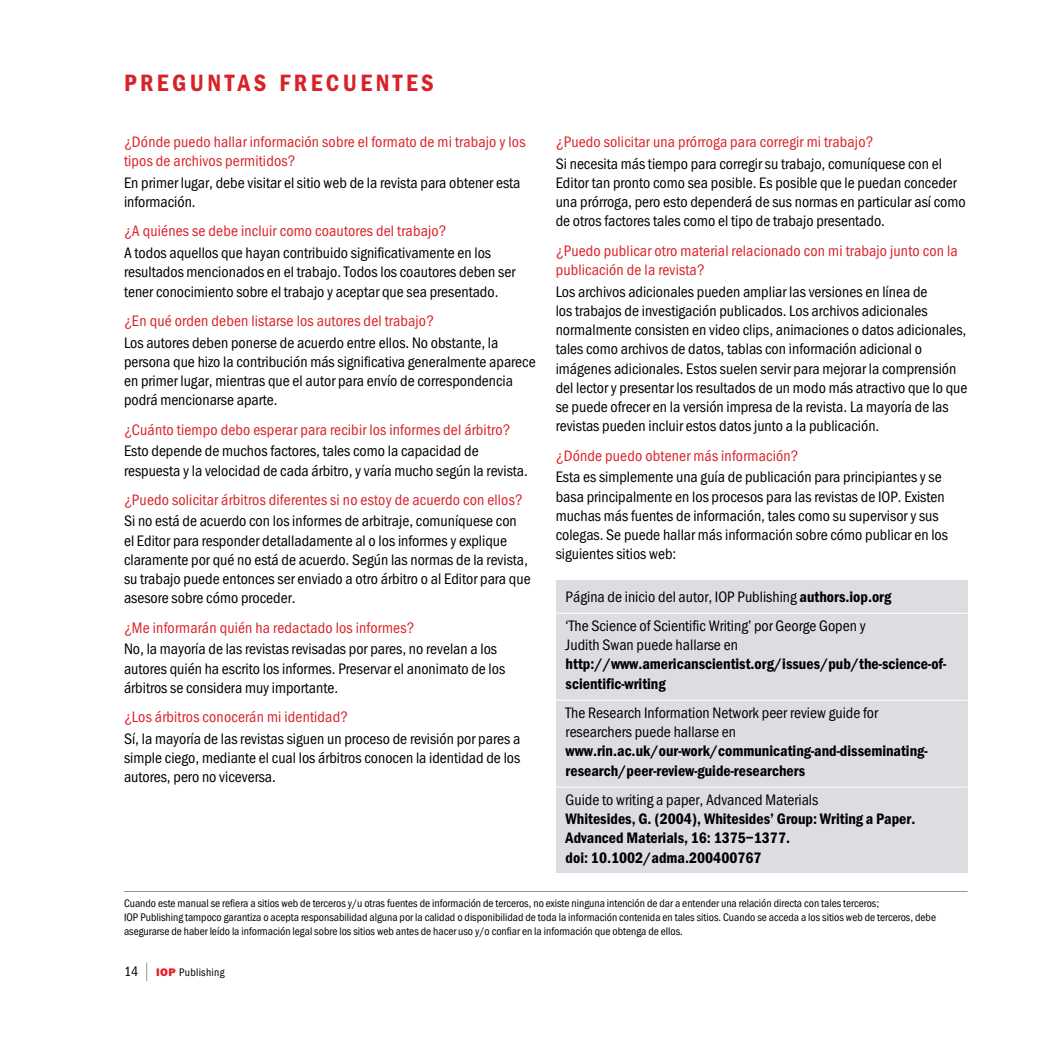
<style>
.page{position:relative;width:1042px;height:1042px;background:#fff}
.page>*{position:absolute;margin:0;border:0;box-sizing:border-box;transform-origin:0 0}
.t1{font:600 24.5px "Franklin Got Cd Io P";letter-spacing:.145em;color:#da2128}
.t2{font:15.75px/19.2px "Franklin Got Cd Io P";color:#000}
.t3{font:15.75px/19.2px "Franklin Got Cd Io P";letter-spacing:.01em;color:#da2128}
.t4{font:600 15.75px/19.2px "Franklin Got Cd Io P";color:#000}
.t5{font:14px "Franklin Got Cd Io P";color:#000}
.t6{font:11.38px/14px "Franklin Got Cd Io P";color:#000}
.t7{font:11.38px "Franklin Got Cd Io P";letter-spacing:.025em;color:#000}
.s1{font-weight:600}
.s2{font-family:"Franklin Got Md Io P";font-weight:800;color:#ed1d24}
</style>
<div class="page">
<svg style="left:146px;top:962px;width:1px;height:19px"></svg>
<hr style="left:124px;top:891px;width:843px;height:1px;background:#939598">
<div style="left:556px;top:580px;width:411px;height:293px;background:#dddce0"></div>
<hr style="left:556px;top:613px;width:411px;height:1px;background:#fff">
<hr style="left:556px;top:700px;width:411px;height:1px;background:#fff">
<hr style="left:556px;top:787px;width:411px;height:1px;background:#fff">
<h1 class="t1" style="left:124px;top:69px;width:311px">PREGUNTAS FRECUENTES</h1>
<p class="t3" style="left:124px;top:132px;width:403px">¿Dónde puedo hallar información sobre el formato de mi trabajo y los tipos de archivos permitidos?</p>
<p class="t2" style="left:124px;top:173px;width:398px">En primer lugar, debe visitar el sitio web de la revista para obtener esta información.</p>
<p class="t3" style="left:124px;top:222px;width:324px">¿A quiénes se debe incluir como coautores del trabajo?</p>
<p class="t2" style="left:124px;top:243px;width:393px">A todos aquellos que hayan contribuido significativamente en los resultados mencionados en el trabajo. Todos los coautores deben ser tener conocimiento sobre el trabajo y aceptar que sea presentado.</p>
<p class="t3" style="left:124px;top:311px;width:312px">¿En qué orden deben listarse los autores del trabajo?</p>
<p class="t2" style="left:124px;top:333px;width:413px">Los autores deben ponerse de acuerdo entre ellos. No obstante, la persona que hizo la contribución más significativa generalmente aparece en primer lugar, mientras que el autor para envío de correspondencia podrá mencionarse aparte.</p>
<p class="t3" style="left:124px;top:420px;width:388px">¿Cuánto tiempo debo esperar para recibir los informes del árbitro?</p>
<p class="t2" style="left:124px;top:441px;width:405px">Esto depende de muchos factores, tales como la capacidad de respuesta y la velocidad de cada árbitro, y varía mucho según la revista.</p>
<p class="t3" style="left:124px;top:490px;width:400px">¿Puedo solicitar árbitros diferentes si no estoy de acuerdo con ellos?</p>
<p class="t2" style="left:124px;top:512px;width:408px">Si no está de acuerdo con los informes de arbitraje, comuníquese con el Editor para responder detalladamente al o los informes y explique claramente por qué no está de acuerdo. Según las normas de la revista, su trabajo puede entonces ser enviado a otro árbitro o al Editor para que asesore sobre cómo proceder.</p>
<p class="t3" style="left:124px;top:618px;width:292px">¿Me informarán quién ha redactado los informes?</p>
<p class="t2" style="left:124px;top:640px;width:383px">No, la mayoría de las revistas revisadas por pares, no revelan a los autores quién ha escrito los informes. Preservar el anonimato de los árbitros se considera muy importante.</p>
<p class="t3" style="left:124px;top:707px;width:226px">¿Los árbitros conocerán mi identidad?</p>
<p class="t2" style="left:124px;top:729px;width:398px;text-align:justify">Sí, la mayoría de las revistas siguen un proceso de revisión por pares a simple ciego, mediante el cual los árbitros conocen la identidad de los autores, pero no viceversa.</p>
<p class="t3" style="left:556px;top:132px;width:319px">¿Puedo solicitar una prórroga para corregir mi trabajo?</p>
<p class="t2" style="left:556px;top:154px;width:411px">Si necesita más tiempo para corregir su trabajo, comuníquese con el Editor tan pronto como sea posible. Es posible que le puedan conceder una prórroga, pero esto dependerá de sus normas en particular así como de otros factores tales como el tipo de trabajo presentado.</p>
<p class="t3" style="left:556px;top:241px;width:403px">¿Puedo publicar otro material relacionado con mi trabajo junto con la publicación de la revista?</p>
<p class="t2" style="left:556px;top:282px;width:413px">Los archivos adicionales pueden ampliar las versiones en línea de<br>los trabajos de investigación publicados. Los archivos adicionales normalmente consisten en video clips, animaciones o datos adicionales, tales como archivos de datos, tablas con información adicional o imágenes adicionales. Estos suelen servir para mejorar la comprensión del lector y presentar los resultados de un modo más atractivo que lo que se puede ofrecer en la versión impresa de la revista. La mayoría de las revistas pueden incluir estos datos junto a la publicación.</p>
<p class="t3" style="left:556px;top:446px;width:244px">¿Dónde puedo obtener más información?</p>
<p class="t2" style="left:556px;top:468px;width:394px">Esta es simplemente una guía de publicación para principiantes y se basa principalmente en los procesos para las revistas de IOP. Existen muchas más fuentes de información, tales como su supervisor y sus colegas. Se puede hallar más información sobre cómo publicar en los siguientes sitios web:</p>
<p class="t2" style="left:566px;top:582px;width:327px;line-height:29.2px">Página de inicio del autor, IOP Publishing <span class="s1">authors.iop.org </span>‘The Science of Scientific Writing’ por George Gopen y</p>
<p class="t2" style="left:566px;top:635px;width:174px">Judith Swan puede hallarse en</p>
<p class="t4" style="left:566px;top:655px;width:382px">http://www.americanscientist.org/issues/pub/the-science-of&shy;scientific-writing</p>
<p class="t2" style="left:566px;top:703px;width:314px">The Research Information Network peer review guide for researchers puede hallarse en</p>
<p class="t4" style="left:566px;top:741px;width:363px">www.rin.ac.uk/our-work/communicating-and-disseminating&shy;research/peer-review-guide-researchers</p>
<p class="t2" style="left:566px;top:790px;width:254px">Guide to writing a paper, Advanced Materials</p>
<p class="t4" style="left:566px;top:809px;width:351px">Whitesides, G. (2004), Whitesides’ Group: Writing a Paper.<br>Advanced Materials, 16: 1375–1377.<br>doi: 10.1002/adma.200400767</p>
<p class="t6" style="left:124px;top:896px;width:813px">Cuando este manual se refiera a sitios web de terceros y/u otras fuentes de información de terceros, no existe ninguna intención de dar a entender una relación directa con tales terceros;<br>IOP Publishing tampoco garantiza o acepta responsabilidad alguna por la calidad o disponibilidad de toda la información contenida en tales sitios. Cuando se acceda a los sitios web de terceros, debe asegurarse de haber leído la información legal sobre los sitios web antes de hacer uso y/o confiar en la información que obtenga de ellos.</p>
<p class="t5" style="left:124px;top:963px;width:16px">14</p>
<p class="t7" style="left:156px;top:966px;width:70px"><span class="s2">IOP</span> Publishing</p>
</div>
